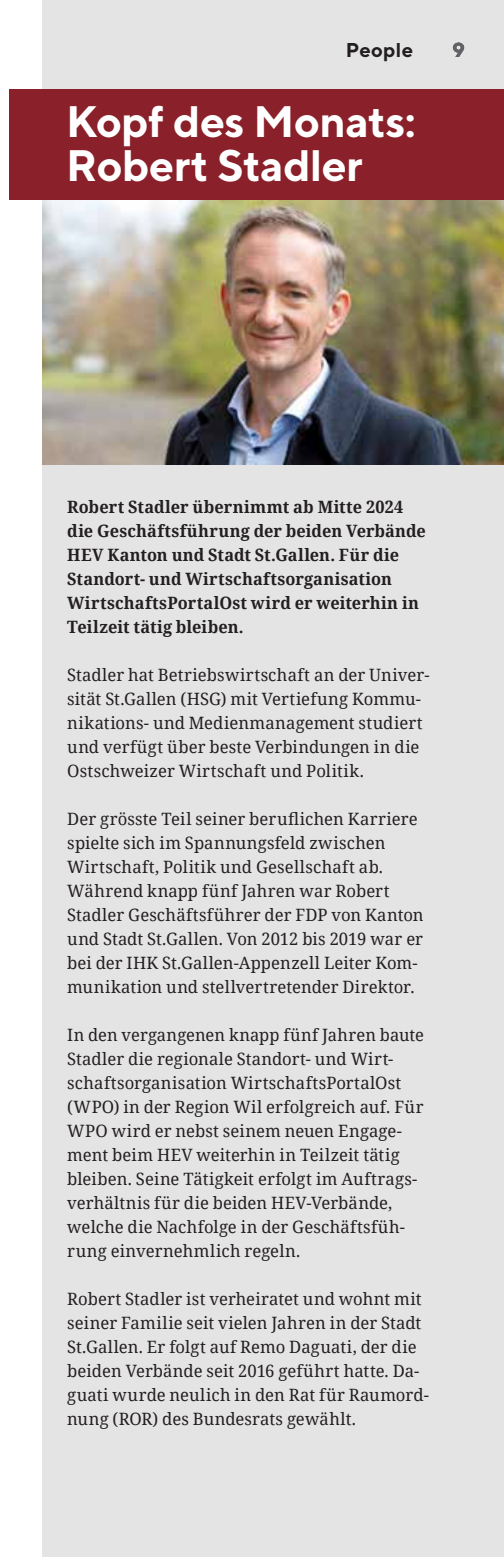
<style>
.page{position:relative;width:504px;height:1557px;background:#fff}
.page>*{position:absolute;margin:0;border:0;box-sizing:border-box;transform-origin:0 0}
.t1{font:700 44px/44px "TT Norms";letter-spacing:-.01em;color:#fff}
.t2{font:700 20px "TT Norms";letter-spacing:.02em;color:#231f20}
.t3{font:700 20px "TT Norms";color:#6d6e71}
.t4{font:17px/24px "Noto Serif";letter-spacing:.005em;color:#231f20}
.t5{font:700 17px/24px "Noto Serif";letter-spacing:.01em;color:#231f20;scale:.96 1}
</style>
<div class="page">
<div style="left:42px;top:0;width:462px;height:1557px;background:#e5e4e5"></div>
<img style="left:42px;top:199px;width:462px;height:266px">
<div style="left:9px;top:89px;width:495px;height:110px;background:#8a212a"></div>
<p class="t2" style="left:346px;top:37px;width:69px">People</p>
<h1 class="t1" style="left:66px;top:99px;width:351px">Kopf des Monats:<br>Robert Stadler</h1>
<p class="t3" style="left:452px;top:37px;width:14px">9</p>
<p class="t5" style="left:67px;top:494px;width:375px">Robert Stadler übernimmt ab Mitte 2024 die Geschäftsführung der beiden Verbände HEV Kanton und Stadt St.Gallen. Für die Standort- und Wirtschaftsorganisation WirtschaftsPortalOst wird er weiterhin in Teilzeit tätig bleiben.</p>
<p class="t4" style="left:67px;top:662px;width:364px">Stadler hat Betriebswirtschaft an der Univer&shy;sität St.Gallen (HSG) mit Vertiefung Kommu&shy;nikations- und Medienmanagement studiert und verfügt über beste Verbindungen in die Ostschweizer Wirtschaft und Politik.</p>
<p class="t4" style="left:67px;top:806px;width:358px">Der grösste Teil seiner beruflichen Karriere spielte sich im Spannungsfeld zwischen Wirtschaft, Politik und Gesellschaft ab.<br>Während knapp fünf Jahren war Robert Stadler Geschäftsführer der FDP von Kanton und Stadt St.Gallen. Von 2012 bis 2019 war er bei der IHK St.Gallen-Appenzell Leiter Kom&shy;munikation und stellvertretender Direktor.</p>
<p class="t4" style="left:67px;top:1022px;width:358px">In den vergangenen knapp fünf Jahren baute Stadler die regionale Standort- und Wirt&shy;schaftsorganisation WirtschaftsPortalOst (WPO) in der Region Wil erfolgreich auf. Für WPO wird er nebst seinem neuen Engage&shy;ment beim HEV weiterhin in Teilzeit tätig bleiben. Seine Tätigkeit erfolgt im Auftrags&shy;verhältnis für die beiden HEV-Verbände, welche die Nachfolge in der Geschäftsfüh&shy;rung einvernehmlich regeln.</p>
<p class="t4" style="left:67px;top:1286px;width:363px">Robert Stadler ist verheiratet und wohnt mit seiner Familie seit vielen Jahren in der Stadt St.Gallen. Er folgt auf Remo Daguati, der die beiden Verbände seit 2016 geführt hatte. Da&shy;guati wurde neulich in den Rat für Raumord&shy;nung (ROR) des Bundesrats gewählt.</p>
</div>
